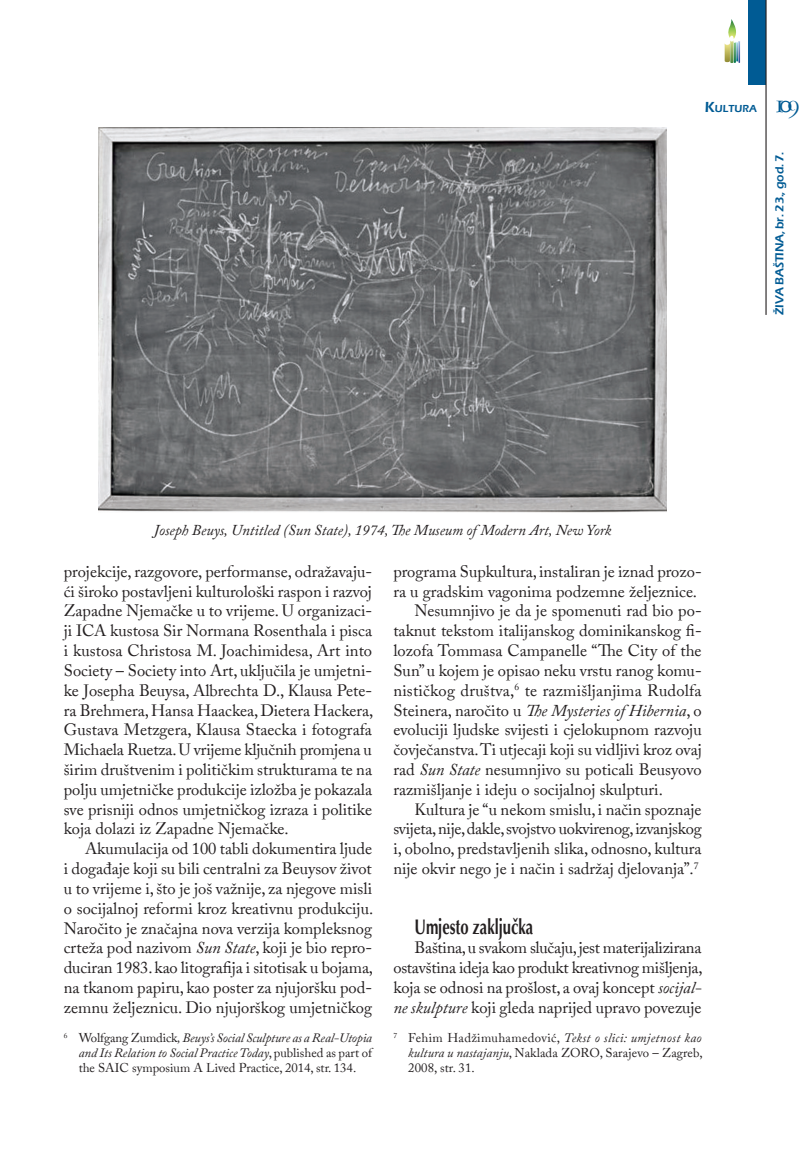
<style>
.page{position:relative;width:808px;height:1149px;background:#fff}
.page>*{position:absolute;margin:0;border:0;box-sizing:border-box;transform-origin:0 0}
.t1{font:24px "Garry Mondrian Expt 3 Light SH";color:#005b94}
.t2{font:700 21px "Optima";color:#231f20;scale:.7 1}
.t3{font:16.5px/19.8px "Adobe Caslon Pro";color:#231f20;text-align:justify}
.t4{font:italic 16.5px "Adobe Caslon Pro";color:#231f20}
.t5{font:italic 15px "Adobe Caslon Pro";color:#231f20}
.t6{font:12.75px/15px "Adobe Caslon Pro";color:#231f20;text-align:justify}
.t7{font:600 12px "Eras ITC";letter-spacing:-.02em;color:#005b94}
.t8{font:600 10.5px "Eras ITC";color:#005b94}
.s1{font-size:15px}
.s2{font-style:italic}
.s3{font-style:normal}
</style>
<div class="page">
<div style="left:748px;top:0;width:17px;height:85px;background:#005b94"></div>
<hr style="left:765px;top:0;width:1px;height:315px;background:#231f20">
<svg style="left:725px;top:19px;width:15px;height:44px"></svg>
<img style="left:99px;top:128px;width:567px;height:384px">
<p class="t8" style="left:705px;top:102px;width:54px"><span class="s1">K</span>ULTURA</p>
<h1 class="t1" style="left:775px;top:88px;width:26px">109</h1>
<p class="t7" style="left:773px;top:315px;width:165px;rotate:-90deg">Živa Baština, br. 23., god. 7.</p>
<p class="t5" style="left:154px;top:521px;width:459px">Joseph Beuys, Untitled (Sun State), 1974, The Museum of Modern Art, New York</p>
<p class="t3" style="left:64px;top:561px;width:311px">projekcije, razgovore, performanse, odražavaju&shy;ći široko postavljeni kulturološki raspon i razvoj Zapadne Njemačke u to vrijeme. U organizaci&shy;ji ICA kustosa Sir Normana Rosenthala i pisca i kustosa Christosa M. Joachimidesa, Art into Society – Society into Art, uključila je umjetni&shy;ke Josepha Beuysa, Albrechta D., Klausa Pete&shy;ra Brehmera, Hansa Haackea, Dietera Hackera, Gustava Metzgera, Klausa Staecka i fotografa Michaela Ruetza. U vrijeme ključnih promjena u širim društvenim i političkim strukturama te na polju umjetničke produkcije izložba je pokazala sve prisniji odnos umjetničkog izraza i politike koja dolazi iz Zapadne Njemačke.</p>
<p class="t3" style="left:64px;top:838px;width:311px;text-indent:21px">Akumulacija od 100 tabli dokumentira ljude i događaje koji su bili centralni za Beuysov život u to vrijeme i, što je još važnije, za njegove misli o socijalnoj reformi kroz kreativnu produkciju.<br>Naročito je značajna nova verzija kompleksnog crteža pod nazivom <span class="s2">Sun State</span>, koji je bio repro&shy;duciran 1983. kao litografija i sitotisak u bojama, na tkanom papiru, kao poster za njujoršku pod&shy;zemnu željeznicu. Dio njujorškog umjetničkog</p>
<p class="t3" style="left:393px;top:561px;width:310px">programa Supkultura, instaliran je iznad prozo-</p>
<p class="t3" style="left:393px;top:581px;width:305px">ra u gradskim vagonima podzemne željeznice.</p>
<p class="t3" style="left:415px;top:600px;width:289px">Nesumnjivo je da je spomenuti rad bio po-</p>
<p class="t3" style="left:393px;top:620px;width:310px">taknut tekstom italijanskog dominikanskog fi-</p>
<p class="t3" style="left:393px;top:640px;width:310px">lozofa Tommasa Campanelle “The City of the</p>
<p class="t3" style="left:393px;top:660px;width:310px">Sun” u kojem je opisao neku vrstu ranog komu-</p>
<p class="t3" style="left:393px;top:680px;width:310px">nističkog društva,<sup>6</sup> te razmišljanjima Rudolfa</p>
<p class="t4" style="left:393px;top:700px;width:310px"><span class="s3">Steinera, naročito u</span> The Mysteries of Hibernia<span class="s3">, o</span></p>
<p class="t3" style="left:393px;top:719px;width:310px">evoluciji ljudske svijesti i cjelokupnom razvoju</p>
<p class="t3" style="left:393px;top:739px;width:310px">čovječanstva. Ti utjecaji koji su vidljivi kroz ovaj</p>
<p class="t3" style="left:393px;top:759px;width:310px">rad <span class="s2">Sun State</span> nesumnjivo su poticali Beusyovo</p>
<p class="t3" style="left:393px;top:779px;width:271px">razmišljanje i ideju o socijalnoj skulpturi.</p>
<p class="t3" style="left:415px;top:798px;width:289px">Kultura je “u nekom smislu, i način spoznaje</p>
<p class="t3" style="left:393px;top:818px;width:310px">svijeta, nije, dakle, svojstvo uokvirenog, izvanjskog</p>
<p class="t3" style="left:393px;top:838px;width:310px">i, obolno, predstavljenih slika, odnosno, kultura</p>
<p class="t3" style="left:393px;top:858px;width:307px">nije okvir nego je i način i sadržaj djelovanja”.<sup>7</sup></p>
<p class="t2" style="left:415px;top:912px;width:171px">Umjesto zaključka</p>
<p class="t3" style="left:393px;top:937px;width:311px;text-indent:21px">Baština, u svakom slučaju, jest materijalizirana ostavština ideja kao produkt kreativnog mišljenja, koja se odnosi na prošlost, a ovaj koncept <span class="s2">socijal&shy;ne skulpture</span> koji gleda naprijed upravo povezuje</p>
<p class="t6" style="left:79px;top:1030px;width:295px;text-indent:-15px"><sup>6</sup> Wolfgang Zumdick<span class="s2">, Beuys’s Social Sculpture as a Real-Utopia and Its Relation to Social Practice Today</span>, published as part of the SAIC symposium A Lived Practice, 2014, str. 134.</p>
<p class="t6" style="left:408px;top:1030px;width:296px;text-indent:-15px"><sup>7</sup> Fehim Hadžimuhamedović, <span class="s2">Tekst o slici: umjetnost kao kultura u nastajanju</span>, Naklada ZORO, Sarajevo – Zagreb, 2008, str. 31.</p>
</div>
